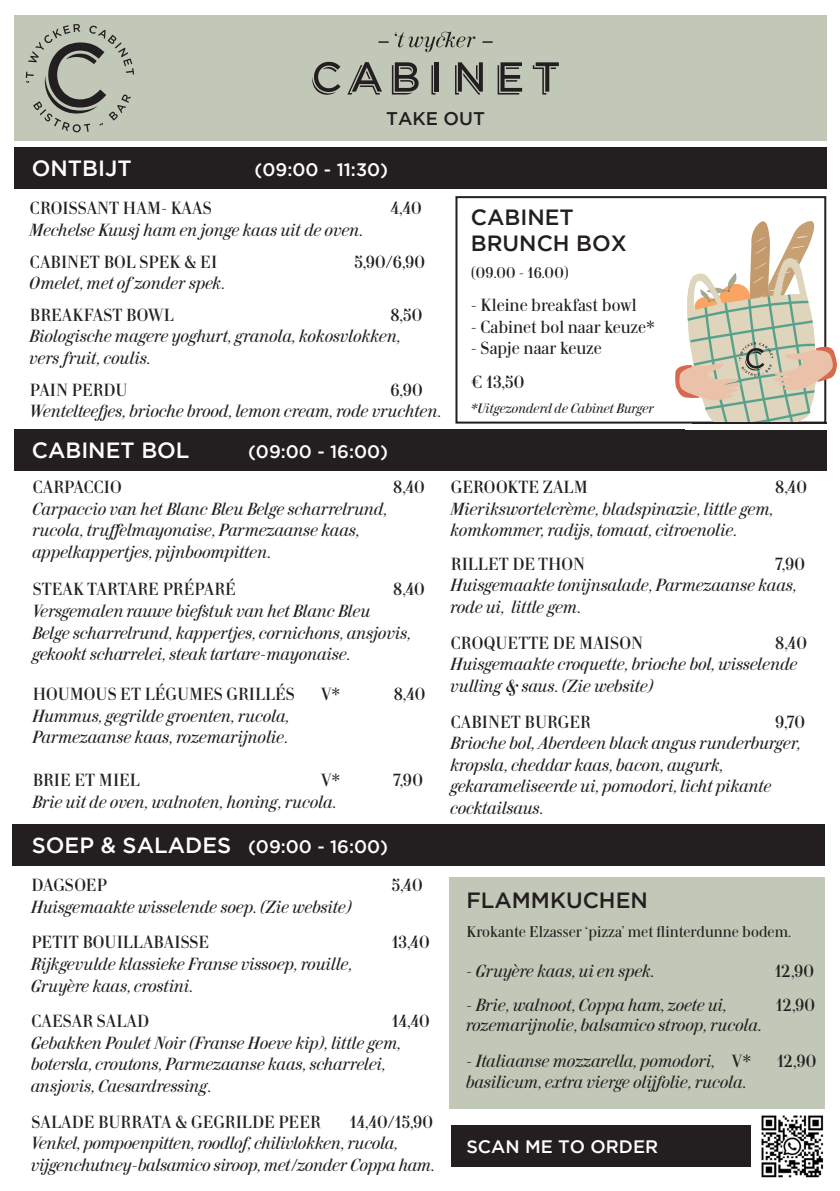
<style>
.page{position:relative;width:840px;height:1191px;background:#fff}
.page>*{position:absolute;margin:0;border:0;box-sizing:border-box;transform-origin:0 0}
.t1{font:500 22px "Gotham";color:#231f20}
.t2{font:500 22px "Gotham";color:#fff}
.t3{font:500 18.4px "Gotham";color:#231f20}
.t4{font:italic 18px/21.6px "Carmen";color:#231f20}
.t5{font:18px/33.6px "Carmen";color:#231f20}
.t6{font:500 18px "Gotham";color:#fff}
.t7{font:16px "Carmen";color:#231f20}
.t8{font:italic 14px "Carmen";color:#231f20}
.s1{font-size:22px}
.s2{font-style:normal}
</style>
<div class="page">
<div style="left:14px;top:16px;width:811px;height:125px;background:#c1c8b8"></div>
<svg style="left:26px;top:24px;width:108px;height:108px"></svg>
<div style="left:12px;top:824px;width:812px;height:42px;background:#231f20"></div>
<hr style="left:434px;top:62px;width:4px;height:30px;background:#231f20">
<svg style="left:431px;top:65px;width:4px;height:30px"></svg>
<svg style="left:455px;top:62px;width:27px;height:33px"></svg>
<svg style="left:497px;top:62px;width:25px;height:33px"></svg>
<svg style="left:532px;top:62px;width:26px;height:33px"></svg>
<svg style="left:391px;top:62px;width:27px;height:33px"></svg>
<svg style="left:347px;top:62px;width:35px;height:33px"></svg>
<svg style="left:312px;top:62px;width:28px;height:33px"></svg>
<svg style="left:394px;top:32px;width:81px;height:20px"></svg>
<svg style="left:482px;top:41px;width:10px;height:2px"></svg>
<svg style="left:378px;top:41px;width:10px;height:2px"></svg>
<div style="left:14px;top:147px;width:811px;height:42px;background:#231f20"></div>
<div style="left:455px;top:196px;width:370px;height:227px;border:2px solid #231f20"></div>
<div style="left:449px;top:877px;width:375px;height:231px;background:#c1c8b8"></div>
<div style="left:14px;top:429px;width:811px;height:42px;background:#231f20"></div>
<svg style="left:674px;top:214px;width:162px;height:224px"></svg>
<div style="left:450px;top:1125px;width:299px;height:42px;background:#231f20"></div>
<img style="left:761px;top:1115px;width:63px;height:63px">
<p class="t3" style="left:386px;top:108px;width:100px">TAKE OUT</p>
<p class="t2" style="left:32px;top:156px;width:101px">ONTBIJT</p>
<p class="t6" style="left:254px;top:160px;width:135px">(09:00 - 11:30)</p>
<p class="t5" style="left:30px;top:191px;width:183px">CROISSANT HAM- KAAS</p>
<p class="t5" style="left:390px;top:191px;width:33px">4,40</p>
<p class="t4" style="left:30px;top:219px;width:335px">Mechelse Kuusj ham en jonge kaas uit de oven.</p>
<p class="t5" style="left:30px;top:244px;width:189px">CABINET BOL SPEK &amp; EI</p>
<p class="t5" style="left:354px;top:244px;width:72px">5,90/6,90</p>
<p class="t4" style="left:30px;top:272px;width:197px">Omelet, met of zonder spek.</p>
<p class="t5" style="left:30px;top:297px;width:145px">BREAKFAST BOWL</p>
<p class="t5" style="left:390px;top:297px;width:34px">8,50</p>
<p class="t4" style="left:30px;top:325px;width:373px">Biologische magere yoghurt, granola, kokosvlokken,</p>
<p class="t4" style="left:30px;top:347px;width:123px">vers fruit, coulis.</p>
<p class="t5" style="left:30px;top:372px;width:99px">PAIN PERDU</p>
<p class="t5" style="left:390px;top:372px;width:34px">6,90</p>
<p class="t4" style="left:30px;top:400px;width:413px">Wentelteefjes, brioche brood, lemon cream, rode vruchten.</p>
<p class="t2" style="left:32px;top:438px;width:159px">CABINET BOL</p>
<p class="t6" style="left:248px;top:441px;width:141px">(09:00 - 16:00)</p>
<p class="t5" style="left:33px;top:470px;width:90px">CARPACCIO</p>
<p class="t5" style="left:393px;top:470px;width:33px">8,40</p>
<p class="t4" style="left:33px;top:497px;width:357px">Carpaccio van het Blanc Bleu Belge scharrelrund,</p>
<p class="t4" style="left:33px;top:519px;width:329px">rucola, truffelmayonaise, Parmezaanse kaas,</p>
<p class="t4" style="left:33px;top:540px;width:240px">appelkappertjes, pijnboompitten.</p>
<p class="t5" style="left:33px;top:572px;width:205px">STEAK TARTARE PRÉPARÉ</p>
<p class="t5" style="left:393px;top:572px;width:33px">8,40</p>
<p class="t4" style="left:33px;top:600px;width:339px">Versgemalen rauwe biefstuk van het Blanc Bleu</p>
<p class="t4" style="left:33px;top:621px;width:380px">Belge scharrelrund, kappertjes, cornichons, ansjovis,</p>
<p class="t4" style="left:33px;top:643px;width:320px">gekookt scharrelei, steak tartare-mayonaise.</p>
<p class="t5" style="left:33px;top:676px;width:263px">HOUMOUS ET LÉGUMES GRILLÉS</p>
<p class="t5" style="left:321px;top:676px;width:21px">V*</p>
<p class="t5" style="left:393px;top:676px;width:33px">8,40</p>
<p class="t4" style="left:33px;top:704px;width:259px">Hummus, gegrilde groenten, rucola,<br>Parmezaanse kaas, rozemarijnolie.</p>
<p class="t5" style="left:33px;top:763px;width:109px">BRIE ET MIEL</p>
<p class="t5" style="left:321px;top:763px;width:21px">V*</p>
<p class="t5" style="left:393px;top:763px;width:31px">7,90</p>
<p class="t4" style="left:33px;top:790px;width:306px">Brie uit de oven, walnoten, honing, rucola.</p>
<p class="t1" style="left:470px;top:204px;width:104px">CABINET</p>
<p class="t1" style="left:470px;top:231px;width:158px">BRUNCH BOX</p>
<p class="t7" style="left:470px;top:262px;width:100px">(09.00 - 16.00)</p>
<p class="t5" style="left:470px;top:288px;width:167px">- Kleine breakfast bowl</p>
<p class="t5" style="left:470px;top:309px;width:186px">- Cabinet bol naar keuze*</p>
<p class="t5" style="left:470px;top:331px;width:133px">- Sapje naar keuze € 13,50</p>
<p class="t8" style="left:470px;top:399px;width:185px">*Uitgezonderd de Cabinet Burger</p>
<p class="t5" style="left:450px;top:470px;width:138px">GEROOKTE ZALM</p>
<p class="t5" style="left:774px;top:470px;width:33px">8,40</p>
<p class="t4" style="left:450px;top:497px;width:325px">Mierikswortelcrème, bladspinazie, little gem,</p>
<p class="t4" style="left:450px;top:519px;width:288px">komkommer, radijs, tomaat, citroenolie.</p>
<p class="t5" style="left:450px;top:546px;width:136px">RILLET DE THON</p>
<p class="t5" style="left:774px;top:546px;width:31px">7,90</p>
<p class="t4" style="left:450px;top:574px;width:348px">Huisgemaakte tonijnsalade, Parmezaanse kaas, rode ui, little gem.</p>
<p class="t5" style="left:450px;top:625px;width:194px">CROQUETTE DE MAISON</p>
<p class="t5" style="left:774px;top:625px;width:33px">8,40</p>
<p class="t4" style="left:450px;top:653px;width:348px">Huisgemaakte croquette, brioche bol, wisselende vulling &amp; saus. (Zie website)</p>
<p class="t5" style="left:450px;top:704px;width:141px">CABINET BURGER</p>
<p class="t5" style="left:774px;top:704px;width:31px">9,70</p>
<p class="t4" style="left:450px;top:732px;width:352px">Brioche bol, Aberdeen black angus runderburger, kropsla, cheddar kaas, bacon, augurk,</p>
<p class="t4" style="left:450px;top:775px;width:322px">gekarameliseerde ui, pomodori, licht pikante</p>
<p class="t4" style="left:450px;top:796px;width:95px">cocktailsaus.</p>
<p class="t6" style="left:32px;top:836px;width:357px"><span class="s1">SOEP &amp; SALADES</span> (09:00 - 16:00)</p>
<p class="t5" style="left:31px;top:868px;width:77px">DAGSOEP</p>
<p class="t5" style="left:391px;top:868px;width:32px">5,40</p>
<p class="t4" style="left:31px;top:895px;width:322px">Huisgemaakte wisselende soep. (Zie website)</p>
<p class="t5" style="left:31px;top:925px;width:179px">PETIT BOUILLABAISSE</p>
<p class="t5" style="left:391px;top:925px;width:39px">13,40</p>
<p class="t4" style="left:31px;top:952px;width:323px">Rijkgevulde klassieke Franse vissoep, rouille,<br>Gruyère kaas, crostini.</p>
<p class="t5" style="left:31px;top:1004px;width:119px">CAESAR SALAD</p>
<p class="t5" style="left:391px;top:1004px;width:39px">14,40</p>
<p class="t4" style="left:31px;top:1031px;width:372px">Gebakken Poulet Noir (Franse Hoeve kip), little gem,</p>
<p class="t4" style="left:31px;top:1053px;width:356px">botersla, croutons, Parmezaanse kaas, scharrelei,</p>
<p class="t4" style="left:31px;top:1074px;width:182px">ansjovis, Caesardressing.</p>
<p class="t5" style="left:31px;top:1104px;width:291px">SALADE BURRATA &amp; GEGRILDE PEER</p>
<p class="t5" style="left:349px;top:1104px;width:85px">14,40/15,90</p>
<p class="t4" style="left:31px;top:1132px;width:405px">Venkel, pompoenpitten, roodlof, chilivlokken, rucola, vijgenchutney-balsamico siroop, met/zonder Coppa ham.</p>
<p class="t1" style="left:466px;top:887px;width:183px">FLAMMKUCHEN</p>
<p class="t7" style="left:466px;top:922px;width:326px">Krokante Elzasser ‘pizza’ met flinterdunne bodem.</p>
<p class="t4" style="left:466px;top:959px;width:190px">- Gruyère kaas, ui en spek.</p>
<p class="t5" style="left:774px;top:953px;width:41px">12,90</p>
<p class="t4" style="left:466px;top:993px;width:262px">- Brie, walnoot, Coppa ham, zoete ui,</p>
<p class="t5" style="left:775px;top:987px;width:41px">12,90</p>
<p class="t4" style="left:466px;top:1013px;width:297px">rozemarijnolie, balsamico stroop, rucola.</p>
<p class="t4" style="left:466px;top:1049px;width:286px">- Italiaanse mozzarella, pomodori, <span class="s2">V*</span></p>
<p class="t5" style="left:776px;top:1043px;width:41px">12,90</p>
<p class="t4" style="left:466px;top:1071px;width:282px">basilicum, extra vierge olijfolie, rucola.</p>
<p class="t6" style="left:466px;top:1136px;width:193px">SCAN ME TO ORDER</p>
</div>
